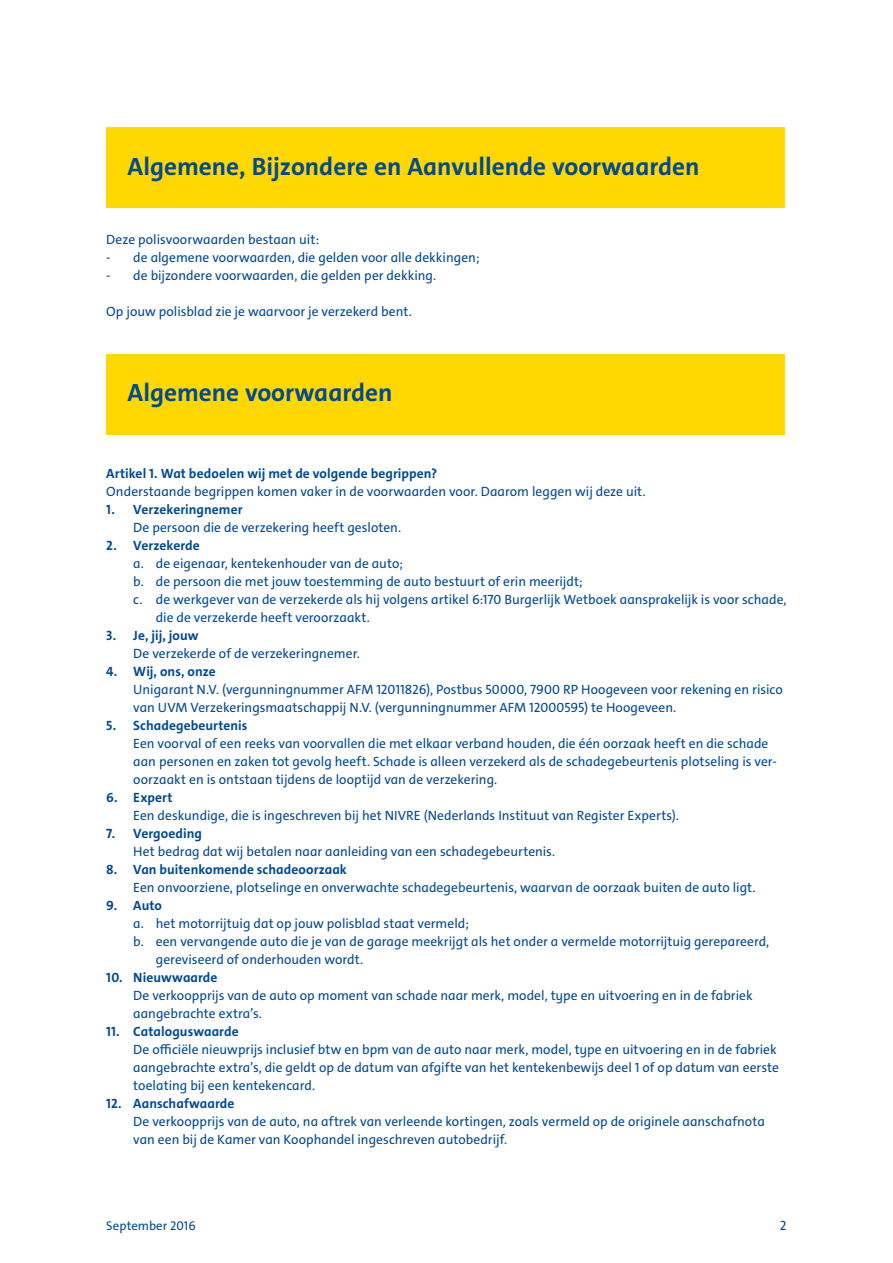
<style>
.page{position:relative;width:893px;height:1263px;background:#fff}
.page>*{position:absolute;margin:0;border:0;box-sizing:border-box;transform-origin:0 0}
.t1{font:700 25.2px "The Sans C4 s";color:#014a91}
.t2{font:13.5px/18px "The Sans C4 s";color:#014a91}
.t3{font:700 13.5px "The Sans C4 s";letter-spacing:.005em;color:#014a91}
.t4{font:12.75px "The Sans C4 s";color:#014a91}
</style>
<div class="page">
<div style="left:106px;top:128px;width:679px;height:80px;background:#ffd801"></div>
<div style="left:106px;top:354px;width:679px;height:80px;background:#ffd801"></div>
<h1 class="t1" style="left:128px;top:150px;width:573px">Algemene, Bijzondere en Aanvullende voorwaarden</h1>
<p class="t2" style="left:106px;top:231px;width:214px">Deze polisvoorwaarden bestaan uit:</p>
<p class="t2" style="left:106px;top:249px;width:375px">- de algemene voorwaarden, die gelden voor alle dekkingen;</p>
<p class="t2" style="left:106px;top:267px;width:331px">- de bijzondere voorwaarden, die gelden per dekking.</p>
<p class="t2" style="left:106px;top:303px;width:307px">Op jouw polisblad zie je waarvoor je verzekerd bent.</p>
<h1 class="t1" style="left:128px;top:377px;width:266px">Algemene voorwaarden</h1>
<p class="t3" style="left:106px;top:465px;width:332px">Artikel 1. Wat bedoelen wij met de volgende begrippen?</p>
<p class="t2" style="left:106px;top:483px;width:541px">Onderstaande begrippen komen vaker in de voorwaarden voor. Daarom leggen wij deze uit.</p>
<p class="t3" style="left:106px;top:501px;width:138px">1. Verzekeringnemer</p>
<p class="t2" style="left:133px;top:519px;width:269px">De persoon die de verzekering heeft gesloten.</p>
<p class="t3" style="left:106px;top:537px;width:95px">2. Verzekerde</p>
<p class="t2" style="left:133px;top:555px;width:271px">a. de eigenaar, kentekenhouder van de auto;</p>
<p class="t2" style="left:133px;top:573px;width:451px">b. de persoon die met jouw toestemming de auto bestuurt of erin meerijdt;</p>
<p class="t2" style="left:133px;top:590px;width:655px">c. de werkgever van de verzekerde als hij volgens artikel 6:170 Burgerlijk Wetboek aansprakelijk is voor schade,</p>
<p class="t2" style="left:156px;top:608px;width:215px">die de verzekerde heeft veroorzaakt.</p>
<p class="t3" style="left:106px;top:627px;width:94px">3. Je, jij, jouw</p>
<p class="t2" style="left:133px;top:644px;width:228px">De verzekerde of de verzekeringnemer.</p>
<p class="t3" style="left:106px;top:663px;width:111px">4. Wij, ons, onze</p>
<p class="t2" style="left:133px;top:680px;width:651px">Unigarant N.V. (vergunningnummer AFM 12011826), Postbus 50000, 7900 RP Hoogeveen voor rekening en risico van UVM Verzekeringsmaatschappij N.V. (vergunningnummer AFM 12000595) te Hoogeveen.</p>
<p class="t3" style="left:106px;top:717px;width:143px">5. Schadegebeurtenis</p>
<p class="t2" style="left:133px;top:734px;width:645px">Een voorval of een reeks van voorvallen die met elkaar verband houden, die één oorzaak heeft en die schade aan personen en zaken tot gevolg heeft. Schade is alleen verzekerd als de schadegebeurtenis plotseling is ver&shy;oorzaakt en is ontstaan tijdens de looptijd van de verzekering.</p>
<p class="t3" style="left:106px;top:789px;width:68px">6. Expert</p>
<p class="t2" style="left:133px;top:806px;width:547px">Een deskundige, die is ingeschreven bij het NIVRE (Nederlands Instituut van Register Experts).</p>
<p class="t3" style="left:106px;top:825px;width:97px">7. Vergoeding</p>
<p class="t2" style="left:133px;top:842px;width:423px">Het bedrag dat wij betalen naar aanleiding van een schadegebeurtenis.</p>
<p class="t3" style="left:106px;top:861px;width:242px">8. Van buitenkomende schadeoorzaak</p>
<p class="t2" style="left:133px;top:878px;width:624px">Een onvoorziene, plotselinge en onverwachte schadegebeurtenis, waarvan de oorzaak buiten de auto ligt.</p>
<p class="t3" style="left:106px;top:897px;width:57px">9. Auto</p>
<p class="t2" style="left:133px;top:914px;width:337px">a. het motorrijtuig dat op jouw polisblad staat vermeld;</p>
<p class="t2" style="left:133px;top:932px;width:638px">b. een vervangende auto die je van de garage meekrijgt als het onder a vermelde motorrijtuig gerepareerd,</p>
<p class="t2" style="left:156px;top:950px;width:209px">gereviseerd of onderhouden wordt.</p>
<p class="t3" style="left:106px;top:969px;width:113px">10. Nieuwwaarde</p>
<p class="t2" style="left:133px;top:986px;width:621px">De verkoopprijs van de auto op moment van schade naar merk, model, type en uitvoering en in de fabriek aangebrachte extra’s.</p>
<p class="t3" style="left:106px;top:1023px;width:134px">11. Cataloguswaarde</p>
<p class="t2" style="left:133px;top:1040px;width:647px">De officiële nieuwprijs inclusief btw en bpm van de auto naar merk, model, type en uitvoering en in de fabriek aangebrachte extra’s, die geldt op de datum van afgifte van het kentekenbewijs deel 1 of op datum van eerste toelating bij een kentekencard.</p>
<p class="t3" style="left:106px;top:1095px;width:130px">12. Aanschafwaarde</p>
<p class="t2" style="left:133px;top:1112px;width:633px">De verkoopprijs van de auto, na aftrek van verleende kortingen, zoals vermeld op de originele aanschafnota van een bij de Kamer van Koophandel ingeschreven autobedrijf.</p>
<p class="t4" style="left:106px;top:1217px;width:91px">September 2016</p>
<p class="t2" style="left:780px;top:1217px;width:8px">2</p>
</div>
